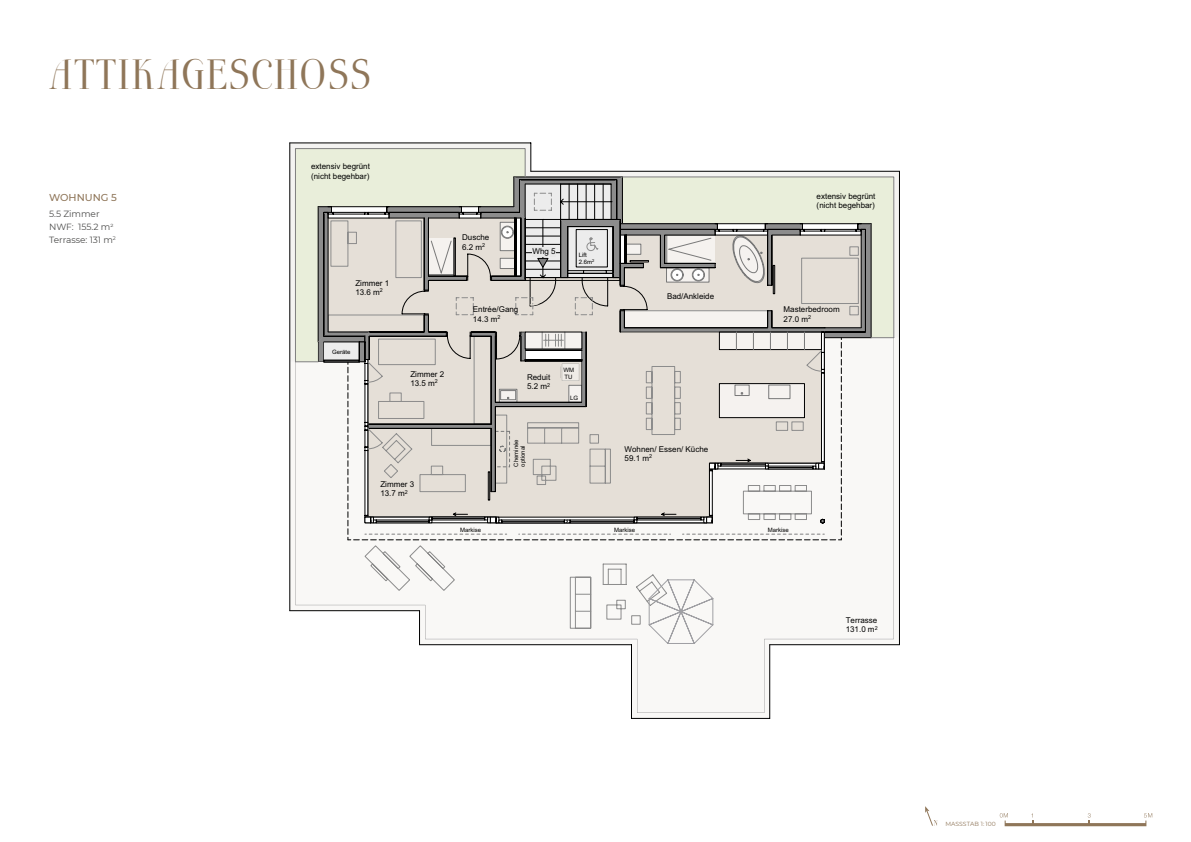
<style>
.page{position:relative;width:1191px;height:842px;background:#fff}
.page>*{position:absolute;margin:0;border:0;box-sizing:border-box;transform-origin:0 0}
.t1{font:300 43px "Boberia Com";color:#8f7659}
.t2{font:500 10px "Montserrat";color:#8f7659}
.t3{font:9px/13px "Montserrat";letter-spacing:-.005em;color:#4d4d4c}
.t4{font:8px/9.2px "Arial";color:#000}
.t5{font:6px/6.9px "Arial";color:#000}
.t6{font:6px "Montserrat";letter-spacing:.01em;color:#8f7659}
</style>
<div class="page">
<svg style="left:291px;top:143px;width:608px;height:195px;fill:#f4f3f1"></svg>
<hr style="left:899px;top:171px;width:1px;height:474px;background:#000">
<hr style="left:290px;top:143px;width:1px;height:468px;background:#000">
<hr style="left:290px;top:610px;width:129px;height:1px;background:#000">
<hr style="left:769px;top:644px;width:130px;height:1px;background:#000">
<hr style="left:290px;top:143px;width:241px;height:1px;background:#000">
<hr style="left:631px;top:645px;width:1px;height:73px;background:#000">
<hr style="left:769px;top:645px;width:1px;height:73px;background:#000">
<hr style="left:631px;top:718px;width:138px;height:1px;background:#000">
<hr style="left:531px;top:171px;width:368px;height:1px;background:#000">
<svg style="left:295px;top:362px;width:599px;height:351px;fill:#f9f8f6"></svg>
<svg style="left:295px;top:148px;width:599px;height:214px"></svg>
<div style="left:277px;top:612px;width:138px;height:105px;background:#fff"></div>
<div style="left:775px;top:648px;width:139px;height:105px;background:#fff"></div>
<svg style="left:925px;top:806px;width:12px;height:20px"></svg>
<svg style="left:999px;top:813px;width:153px;height:13px"></svg>
<div style="left:270px;top:613px;width:148px;height:80px;background:#fff"></div>
<svg style="left:318px;top:177px;width:553px;height:467px"></svg>
<h1 class="t1" style="left:49px;top:50px;width:324px">ATTIKAGESCHOSS</h1>
<p class="t2" style="left:49px;top:190px;width:69px">WOHNUNG 5</p>
<p class="t3" style="left:49px;top:207px;width:68px">5.5 Zimmer<br>NWF: 155.2 m<sup>2<br></sup>Terrasse: 131 m<sup>2</sup></p>
<p class="t4" style="left:311px;top:162px;width:60px">extensiv begrünt (nicht begehbar)</p>
<p class="t4" style="left:355px;top:278px;width:35px">Zimmer 1<br>13.6 m<sup>2</sup></p>
<p class="t5" style="left:332px;top:348px;width:20px">Geräte</p>
<p class="t4" style="left:410px;top:369px;width:35px">Zimmer 2<br>13.5 m<sup>2</sup></p>
<p class="t4" style="left:380px;top:480px;width:35px">Zimmer 3<br>13.7 m<sup>2</sup></p>
<p class="t4" style="left:462px;top:233px;width:29px">Dusche<br>6.2 m<sup>2</sup></p>
<p class="t4" style="left:532px;top:247px;width:25px">Whg 5</p>
<p class="t4" style="left:473px;top:305px;width:47px">Entrée/Gang<br>14.3 m<sup>2</sup></p>
<p class="t5" style="left:579px;top:252px;width:17px">Lift<br>2.6m<sup>2</sup></p>
<p class="t4" style="left:527px;top:373px;width:25px">Reduit<br>5.2 m<sup>2</sup></p>
<p class="t5" style="left:563px;top:367px;width:12px">WM<br>TU</p>
<p class="t5" style="left:570px;top:395px;width:10px">LG</p>
<p class="t5" style="left:512px;top:467px;width:29px;rotate:-90deg">Cheminée optional</p>
<p class="t4" style="left:667px;top:291px;width:49px">Bad/Ankleide</p>
<p class="t4" style="left:624px;top:444px;width:85px">Wohnen/ Essen/ Küche<br>59.1 m<sup>2</sup></p>
<p class="t4" style="left:816px;top:192px;width:60px">extensiv begrünt (nicht begehbar)</p>
<p class="t4" style="left:783px;top:305px;width:58px">Masterbedroom<br>27.0 m<sup>2</sup></p>
<p class="t5" style="left:460px;top:527px;width:23px">Markise</p>
<p class="t5" style="left:614px;top:527px;width:23px">Markise</p>
<p class="t5" style="left:768px;top:527px;width:23px">Markise</p>
<p class="t4" style="left:845px;top:615px;width:33px">Terrasse<br>131.0 m<sup>2</sup></p>
<p class="t6" style="left:945px;top:820px;width:52px">MASSSTAB 1: 100</p>
</div>
